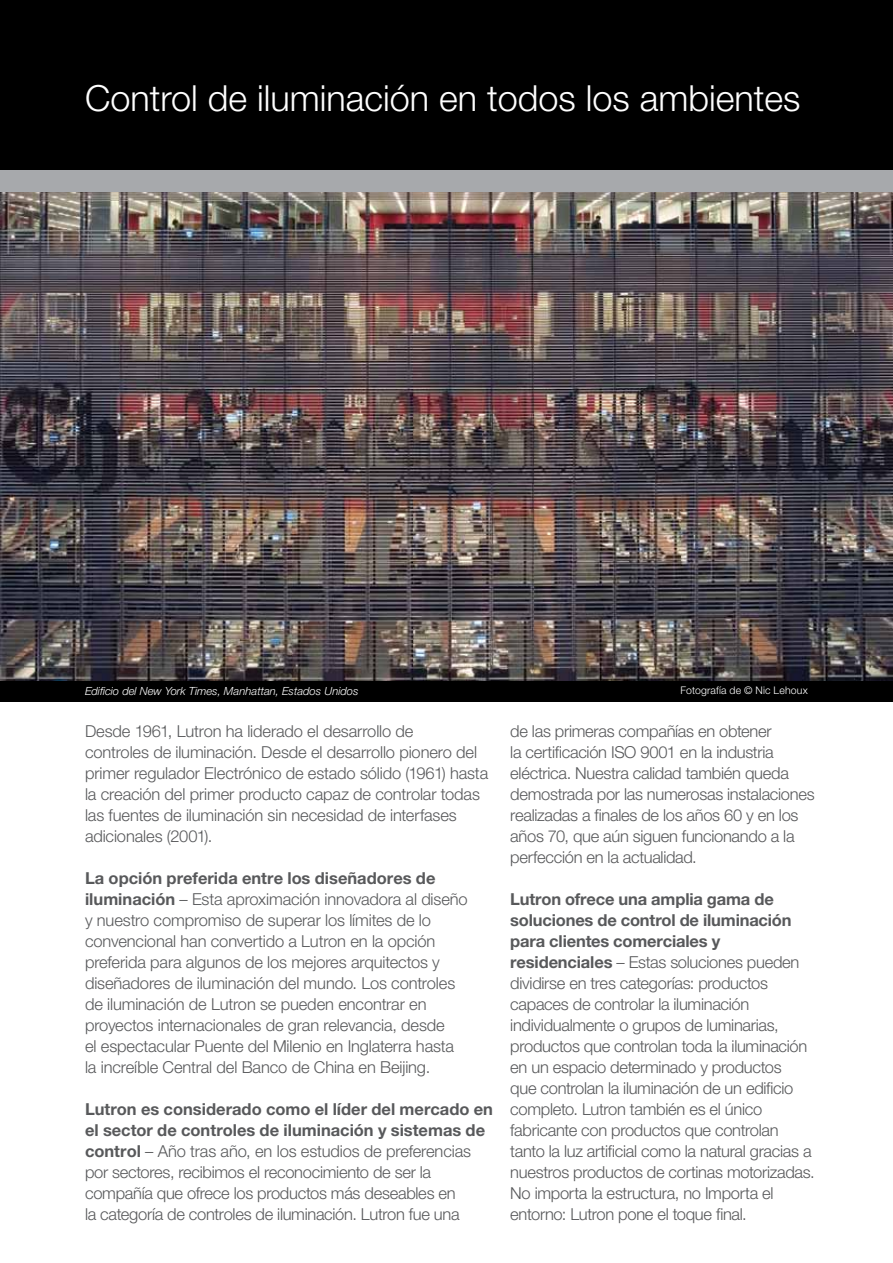
<style>
.page{position:relative;width:893px;height:1263px;background:#fff}
.page>*{position:absolute;margin:0;border:0;box-sizing:border-box;transform-origin:0 0}
.t1{font:300 36px "Helvetica Neue LT Std";color:#fff}
.t2{font:300 16.5px/21px "Helvetica Neue LT Std";letter-spacing:-.015em;color:#58595b}
.t3{font:italic 300 11.25px "Helvetica Neue LT Std";color:#fff}
.t4{font:300 10.5px "Helvetica Neue LT Std";letter-spacing:.02em;color:#fff}
.s1{font-weight:700}
</style>
<div class="page">
<div style="left:0;top:680px;width:893px;height:22px;background:#000"></div>
<img style="left:0;top:191px;width:893px;height:489px">
<div style="left:0;top:0;width:893px;height:170px;background:#000"></div>
<div style="left:0;top:170px;width:893px;height:21px;background:#a7a9ac"></div>
<h1 class="t1" style="left:85px;top:76px;width:717px">Control de iluminación en todos los ambientes</h1>
<p class="t3" style="left:85px;top:684px;width:275px">Edificio del New York Times, Manhattan, Estados Unidos</p>
<p class="t4" style="left:680px;top:684px;width:129px">Fotografía de © Nic Lehoux</p>
<p class="t2" style="left:85px;top:720px;width:405px">Desde 1961, Lutron ha liderado el desarrollo de<br>controles de iluminación. Desde el desarrollo pionero del primer regulador Electrónico de estado sólido (1961) hasta la creación del primer producto capaz de controlar todas las fuentes de iluminación sin necesidad de interfases adicionales (2001).</p>
<p class="t2" style="left:85px;top:867px;width:384px"><span class="s1">La opción preferida entre los diseñadores de iluminación</span> – Esta aproximación innovadora al diseño y nuestro compromiso de superar los límites de lo convencional han convertido a Lutron en la opción preferida para algunos de los mejores arquitectos y diseñadores de iluminación del mundo. Los controles de iluminación de Lutron se pueden encontrar en proyectos internacionales de gran relevancia, desde<br>el espectacular Puente del Milenio en Inglaterra hasta la increíble Central del Banco de China en Beijing.</p>
<p class="t2" style="left:85px;top:1099px;width:409px"><span class="s1">Lutron es considerado como el líder del mercado en el sector de controles de iluminación y sistemas de control</span> – Año tras año, en los estudios de preferencias por sectores, recibimos el reconocimiento de ser la compañía que ofrece los productos más deseables en<br>la categoría de controles de iluminación. Lutron fue una</p>
<p class="t2" style="left:510px;top:721px;width:306px">de las primeras compañías en obtener<br>la certificación ISO 9001 en la industria eléctrica. Nuestra calidad también queda demostrada por las numerosas instalaciones realizadas a finales de los años 60 y en los años 70, que aún siguen funcionando a la perfección en la actualidad.</p>
<p class="t2" style="left:510px;top:889px;width:306px"><span class="s1">Lutron ofrece una amplia gama de soluciones de control de iluminación para clientes comerciales y residenciales</span> – Estas soluciones pueden dividirse en tres categorías: productos capaces de controlar la iluminación individualmente o grupos de luminarias, productos que controlan toda la iluminación en un espacio determinado y productos<br>que controlan la iluminación de un edificio completo. Lutron también es el único fabricante con productos que controlan tanto la luz artificial como la natural gracias a nuestros productos de cortinas motorizadas.<br>No importa la estructura, no Importa el entorno: Lutron pone el toque final.</p>
</div>
